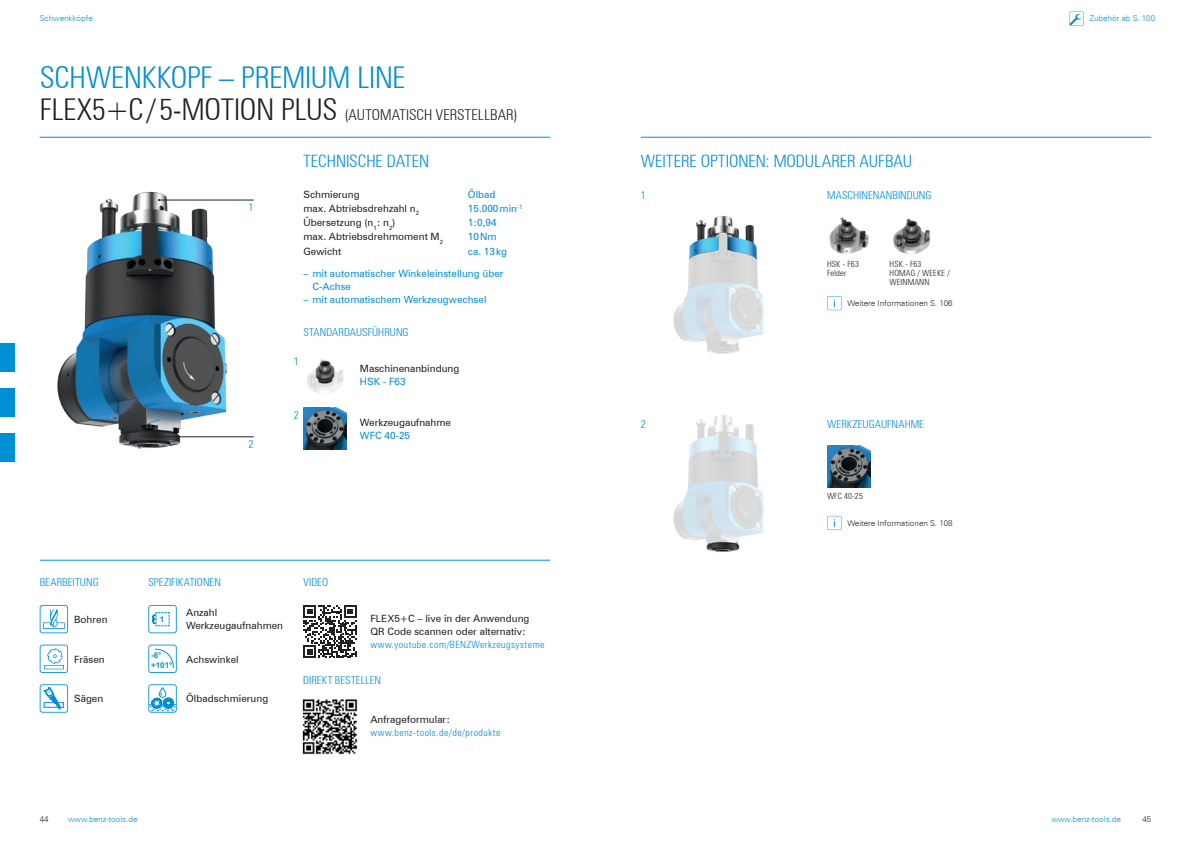
<style>
.page{position:relative;width:1191px;height:842px;background:#fff}
.page>*{position:absolute;margin:0;border:0;box-sizing:border-box;transform-origin:0 0}
.Zeile1_30pt_32_blau{font:300 condensed 30px "Zurich BT";letter-spacing:-.005em;color:#008fd5}
.LtCnBT_17_13{font:300 condensed 17px "Zurich BT";color:#008fd5}
._30pt_32_schwarz{font:300 condensed 15px "Zurich BT";letter-spacing:.005em;color:#231f20}
.LtCnBT_11_13_blau{font:300 condensed 11px "Zurich BT";letter-spacing:.005em;color:#008fd5}
.BtRoman_10_13_Tabell{font:10px/13px "Zurich BT";color:#231f20}
.BTRoman_10_13_Tabell{font:10px "Zurich BT";color:#008fd5}
.BtRoman_10_13_Tabell-2{font:300 condensed 10px "Zurich BT";letter-spacing:.05em;color:#008fd5}
.LtCNBT_8_5_9{font:300 condensed 8.5px/9px "Zurich BT";letter-spacing:.02em;color:#231f20}
.Bildunterschrift_8_1{font:300 8px "Zurich BT";color:#008fd5}
.Bildunterschrift_8_1-2{font:300 8px "Zurich BT";color:#231f20}
.t1{font:700 8px/9.6px "Arial";color:#008fd5}
.s1{font-size:30px}
</style>
<div class="page">
<img style="left:57px;top:191px;width:197px;height:258px">
<hr style="left:159px;top:436px;width:95px;height:1px;background:#231f20">
<hr style="left:159px;top:200px;width:95px;height:1px;background:#231f20">
<svg style="left:40px;top:605px;width:28px;height:28px"></svg>
<svg style="left:40px;top:684px;width:28px;height:29px"></svg>
<svg style="left:40px;top:645px;width:28px;height:28px"></svg>
<svg style="left:148px;top:605px;width:29px;height:28px"></svg>
<div style="left:0;top:343px;width:14px;height:28px;background:#008fd5"></div>
<div style="left:0;top:434px;width:14px;height:28px;background:#008fd5"></div>
<div style="left:0;top:388px;width:14px;height:29px;background:#008fd5"></div>
<hr style="left:641px;top:137px;width:510px;height:1px;background:#008fd5">
<hr style="left:40px;top:137px;width:510px;height:1px;background:#008fd5">
<hr style="left:40px;top:560px;width:510px;height:1px;background:#008fd5">
<svg style="left:148px;top:684px;width:29px;height:29px"></svg>
<svg style="left:148px;top:645px;width:29px;height:28px"></svg>
<img style="left:829px;top:217px;width:40px;height:37px">
<img style="left:893px;top:218px;width:38px;height:37px">
<img style="left:673px;top:415px;width:91px;height:138px">
<img style="left:673px;top:216px;width:91px;height:138px">
<img style="left:828px;top:445px;width:42px;height:43px">
<img style="left:307px;top:359px;width:36px;height:35px">
<img style="left:304px;top:407px;width:42px;height:43px">
<svg style="left:827px;top:516px;width:14px;height:14px"></svg>
<svg style="left:827px;top:296px;width:14px;height:14px"></svg>
<svg style="left:1069px;top:12px;width:14px;height:14px"></svg>
<img style="left:302px;top:699px;width:56px;height:55px">
<svg style="left:356px;top:605px;width:1px;height:52px"></svg>
<svg style="left:303px;top:605px;width:53px;height:53px"></svg>
<p class="Bildunterschrift_8_1" style="left:40px;top:13px;width:55px">Schwenkköpfe</p>
<p class="Zeile1_30pt_32_blau" style="left:40px;top:59px;width:367px">SCHWENKKOPF – PREMIUM LINE</p>
<p class="_30pt_32_schwarz" style="left:40px;top:106px;width:479px"><span class="s1">FLEX5+C/ 5-MOTION PLUS</span> (AUTOMATISCH VERSTELLBAR)</p>
<p class="LtCnBT_11_13_blau" style="left:249px;top:201px;width:7px">1</p>
<p class="LtCnBT_17_13" style="left:303px;top:151px;width:127px">TECHNISCHE DATEN</p>
<p class="BtRoman_10_13_Tabell" style="left:303px;top:188px;width:58px">Schmierung</p>
<p class="BTRoman_10_13_Tabell" style="left:468px;top:188px;width:29px">Ölbad</p>
<p class="BtRoman_10_13_Tabell" style="left:303px;top:202px;width:117px">max. Abtriebsdrehzahl n<sub>2</sub></p>
<p class="BTRoman_10_13_Tabell" style="left:468px;top:202px;width:56px">15.000min<sup>-1</sup></p>
<p class="BtRoman_10_13_Tabell" style="left:303px;top:216px;width:93px">Übersetzung (n<sub>1</sub>: n<sub>2</sub>)</p>
<p class="BTRoman_10_13_Tabell" style="left:468px;top:217px;width:30px">1:0,94</p>
<p class="BtRoman_10_13_Tabell" style="left:303px;top:230px;width:141px">max. Abtriebsdrehmoment M<sub>2</sub></p>
<p class="BTRoman_10_13_Tabell" style="left:468px;top:231px;width:30px">10Nm</p>
<p class="BtRoman_10_13_Tabell" style="left:303px;top:244px;width:39px">Gewicht</p>
<p class="BTRoman_10_13_Tabell" style="left:468px;top:245px;width:41px">ca. 13kg</p>
<p class="LtCnBT_17_13" style="left:641px;top:151px;width:273px">WEITERE OPTIONEN: MODULARER AUFBAU</p>
<p class="LtCnBT_11_13_blau" style="left:641px;top:188px;width:7px">1</p>
<p class="LtCnBT_11_13_blau" style="left:827px;top:188px;width:106px">MASCHINENANBINDUNG</p>
<p class="LtCNBT_8_5_9" style="left:827px;top:260px;width:33px">HSK - F63</p>
<p class="LtCNBT_8_5_9" style="left:889px;top:260px;width:33px">HSK - F63</p>
<p class="LtCNBT_8_5_9" style="left:889px;top:269px;width:62px">HOMAG / WEEKE /<br>WEINMANN</p>
<p class="BTRoman_10_13_Tabell" style="left:303px;top:267px;width:202px">– mit automatischer Winkeleinstellung über</p>
<p class="LtCNBT_8_5_9" style="left:827px;top:269px;width:21px">Felder</p>
<p class="BTRoman_10_13_Tabell" style="left:312px;top:280px;width:40px">C-Achse</p>
<p class="BTRoman_10_13_Tabell" style="left:303px;top:293px;width:185px">– mit automatischem Werkzeugwechsel</p>
<p class="Bildunterschrift_8_1-2" style="left:847px;top:298px;width:107px">Weitere Informationen S. 106</p>
<p class="LtCnBT_11_13_blau" style="left:249px;top:437px;width:7px">2</p>
<p class="LtCnBT_11_13_blau" style="left:303px;top:325px;width:106px">STANDARDAUSFÜHRUNG</p>
<p class="LtCnBT_11_13_blau" style="left:294px;top:354px;width:7px">1</p>
<p class="LtCnBT_11_13_blau" style="left:294px;top:408px;width:7px">2</p>
<p class="BtRoman_10_13_Tabell" style="left:360px;top:362px;width:101px">Maschinenanbindung</p>
<p class="BTRoman_10_13_Tabell" style="left:360px;top:375px;width:47px">HSK - F63</p>
<p class="BtRoman_10_13_Tabell" style="left:360px;top:416px;width:93px">Werkzeugaufnahme</p>
<p class="BTRoman_10_13_Tabell" style="left:360px;top:429px;width:52px">WFC 40-25</p>
<p class="LtCnBT_11_13_blau" style="left:40px;top:575px;width:60px">BEARBEITUNG</p>
<p class="LtCnBT_11_13_blau" style="left:148px;top:575px;width:74px">SPEZIFIKATIONEN</p>
<p class="LtCnBT_11_13_blau" style="left:303px;top:576px;width:26px">VIDEO</p>
<p class="BtRoman_10_13_Tabell" style="left:186px;top:606px;width:33px">Anzahl</p>
<p class="BtRoman_10_13_Tabell" style="left:186px;top:619px;width:98px">Werkzeugaufnahmen</p>
<p class="BtRoman_10_13_Tabell" style="left:74px;top:613px;width:35px">Bohren</p>
<p class="t1" style="left:160px;top:615px;width:6px">1</p>
<p class="t1" style="left:151px;top:651px;width:23px">-6° +101°</p>
<p class="BtRoman_10_13_Tabell" style="left:74px;top:652px;width:32px">Fräsen</p>
<p class="BtRoman_10_13_Tabell" style="left:186px;top:652px;width:54px">Achswinkel</p>
<p class="BtRoman_10_13_Tabell" style="left:74px;top:692px;width:31px">Sägen</p>
<p class="BtRoman_10_13_Tabell" style="left:186px;top:692px;width:84px">Ölbadschmierung</p>
<p class="BtRoman_10_13_Tabell" style="left:370px;top:612px;width:160px">FLEX5+C – live in der Anwendung<br>QR Code scannen oder alternativ:</p>
<p class="BtRoman_10_13_Tabell-2" style="left:370px;top:638px;width:176px">www.youtube.com/BENZWerkzeugsysteme</p>
<p class="LtCnBT_11_13_blau" style="left:303px;top:674px;width:79px">DIREKT BESTELLEN</p>
<p class="BtRoman_10_13_Tabell" style="left:370px;top:713px;width:81px">Anfrageformular:</p>
<p class="BtRoman_10_13_Tabell-2" style="left:370px;top:726px;width:132px">www.benz-tools.de/de/produkte</p>
<p class="LtCnBT_11_13_blau" style="left:641px;top:417px;width:7px">2</p>
<p class="LtCnBT_11_13_blau" style="left:827px;top:417px;width:98px">WERKZEUGAUFNAHME</p>
<p class="LtCNBT_8_5_9" style="left:827px;top:492px;width:37px">WFC 40-25</p>
<p class="Bildunterschrift_8_1-2" style="left:847px;top:518px;width:107px">Weitere Informationen S. 108</p>
<p class="Bildunterschrift_8_1" style="left:1089px;top:13px;width:67px">Zubehör ab S. 100</p>
<p class="Bildunterschrift_8_1-2" style="left:40px;top:814px;width:10px">44</p>
<p class="Bildunterschrift_8_1" style="left:68px;top:814px;width:71px">www.benz-tools.de</p>
<p class="Bildunterschrift_8_1" style="left:1051px;top:814px;width:71px">www.benz-tools.de</p>
<p class="Bildunterschrift_8_1-2" style="left:1142px;top:814px;width:10px">45</p>
</div>
